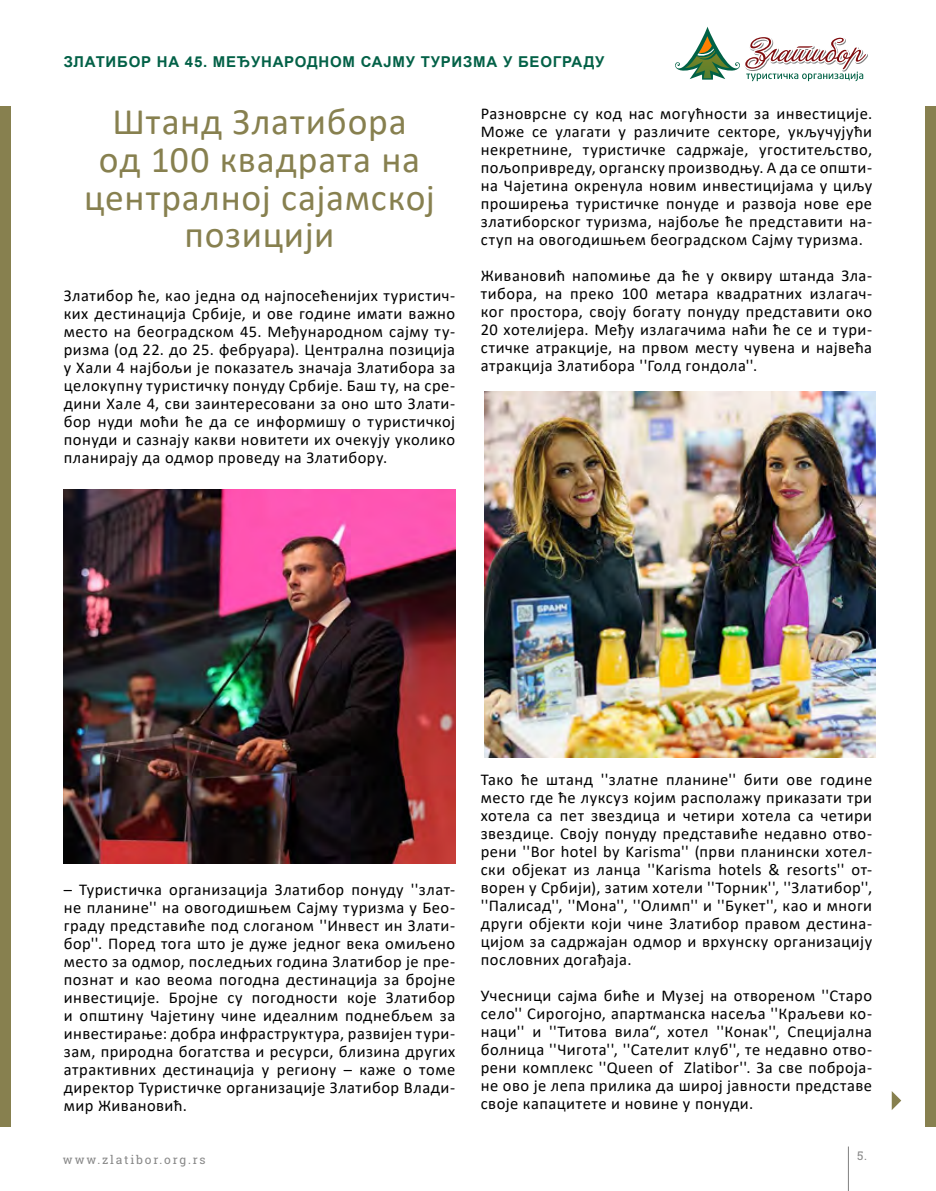
<style>
.page{position:relative;width:936px;height:1191px;background:#fff}
.page>*{position:absolute;margin:0;border:0;box-sizing:border-box;transform-origin:0 0}
.t1{font:37.5px/37.5px "Calibri";letter-spacing:.02em;color:#87804f;text-align:center}
.t2{font:16.5px/18px "Calibri";letter-spacing:.03em;color:#000;text-align:justify}
.t3{font:700 15px "Arial";letter-spacing:.05em;color:#036147}
.t4{font:12px "Roboto Slab";letter-spacing:.15em;color:#878787}
</style>
<div class="page">
<hr style="left:848px;top:1146px;width:1px;height:45px;background:#808080">
<div style="left:0;top:106px;width:10px;height:1020px;background:#87804f"></div>
<div style="left:925px;top:106px;width:10px;height:1020px;background:#87804f"></div>
<svg style="left:891px;top:1091px;width:10px;height:19px"></svg>
<svg style="left:675px;top:27px;width:193px;height:54px"></svg>
<img style="left:64px;top:489px;width:391px;height:374px">
<img style="left:484px;top:391px;width:391px;height:366px">
<p class="t3" style="left:64px;top:51px;width:542px">ЗЛАТИБОР НА 45. МЕЂУНАРОДНОМ САЈМУ ТУРИЗМА У БЕОГРАДУ</p>
<h1 class="t1" style="left:84px;top:102px;width:352px">Штанд Златибора<br>од 100 квадрата на централној сајамској позицији</h1>
<p class="t2" style="left:64px;top:286px;width:393px">Златибор ће, као једна од најпосећенијих туристич&shy;ких дестинација Србије, и ове године имати важно место на београдском 45. Међународном сајму ту&shy;ризма (од 22. до 25. фебруара). Централна позиција у Хали 4 најбољи је показатељ значаја Златибора за целокупну туристичку понуду Србије. Баш ту, на сре&shy;дини Хале 4, сви заинтересовани за оно што Злати&shy;бор нуди моћи ће да се информишу о туристичкој понуди и сазнају какви новитети их очекују уколико планирају да одмор проведу на Златибору.</p>
<p class="t2" style="left:480px;top:104px;width:393px">Разноврсне су код нас могућности за инвестиције.<br>Може се улагати у различите секторе, укључујући некретнине, туристичке садржаје, угоститељство, пољопривреду, органску производњу. А да се општи&shy;на Чајетина окренула новим инвестицијама у циљу проширења туристичке понуде и развоја нове ере златиборског туризма, најбоље ће представити на&shy;ступ на овогодишњем београдском Сајму туризма.</p>
<p class="t2" style="left:480px;top:266px;width:393px">Живановић напомиње да ће у оквиру штанда Зла&shy;тибора, на преко 100 метара квадратних излагач&shy;ког простора, своју богату понуду представити око 20 хотелијера. Међу излагачима наћи ће се и тури&shy;стичке атракције, на првом месту чувена и највећа атракција Златибора ''Голд гондола''.</p>
<p class="t2" style="left:64px;top:880px;width:393px">– Туристичка организација Златибор понуду ''злат&shy;не планине'' на овогодишњем Сајму туризма у Бео&shy;граду представиће под слоганом ''Инвест ин Злати&shy;бор''. Поред тога што је дуже једног века омиљено место за одмор, последњих година Златибор је пре&shy;познат и као веома погодна дестинација за бројне инвестиције. Бројне су погодности које Златибор и општину Чајетину чине идеалним поднебљем за инвестирање: добра инфраструктура, развијен тури&shy;зам, природна богатства и ресурси, близина других атрактивних дестинација у региону – каже о томе директор Туристичке организације Златибор Влади&shy;мир Живановић.</p>
<p class="t2" style="left:480px;top:770px;width:393px">Тако ће штанд ''златне планине'' бити ове године место где ће луксуз којим располажу приказати три хотела са пет звездица и четири хотела са четири звездице. Своју понуду представиће недавно отво&shy;рени ''Bor hotel by Karisma'' (први планински хотел&shy;ски објекат из ланца ''Karisma hotels &amp; resorts'' от&shy;ворен у Србији), затим хотели ''Торник'', ''Златибор'', ''Палисад'', ''Мона'', ''Олимп'' и ''Букет'', као и многи други објекти који чине Златибор правом дестина&shy;цијом за садржајан одмор и врхунску организацију пословних догађаја.</p>
<p class="t2" style="left:480px;top:986px;width:393px">Учесници сајма биће и Музеј на отвореном ''Старо село'' Сирогојно, апартманска насеља ''Краљеви ко&shy;наци'' и ''Титова вила“, хотел ''Конак'', Специјална болница ''Чигота'', ''Сателит клуб'', те недавно отво&shy;рени комплекс ''Queen of Zlatibor''. За све поброја&shy;не ово је лепа прилика да широј јавности представе своје капацитете и новине у понуди.</p>
<p class="t4" style="left:63px;top:1151px;width:144px">www.zlatibor.org.rs</p>
<p class="t4" style="left:857px;top:1147px;width:11px">5.</p>
</div>
